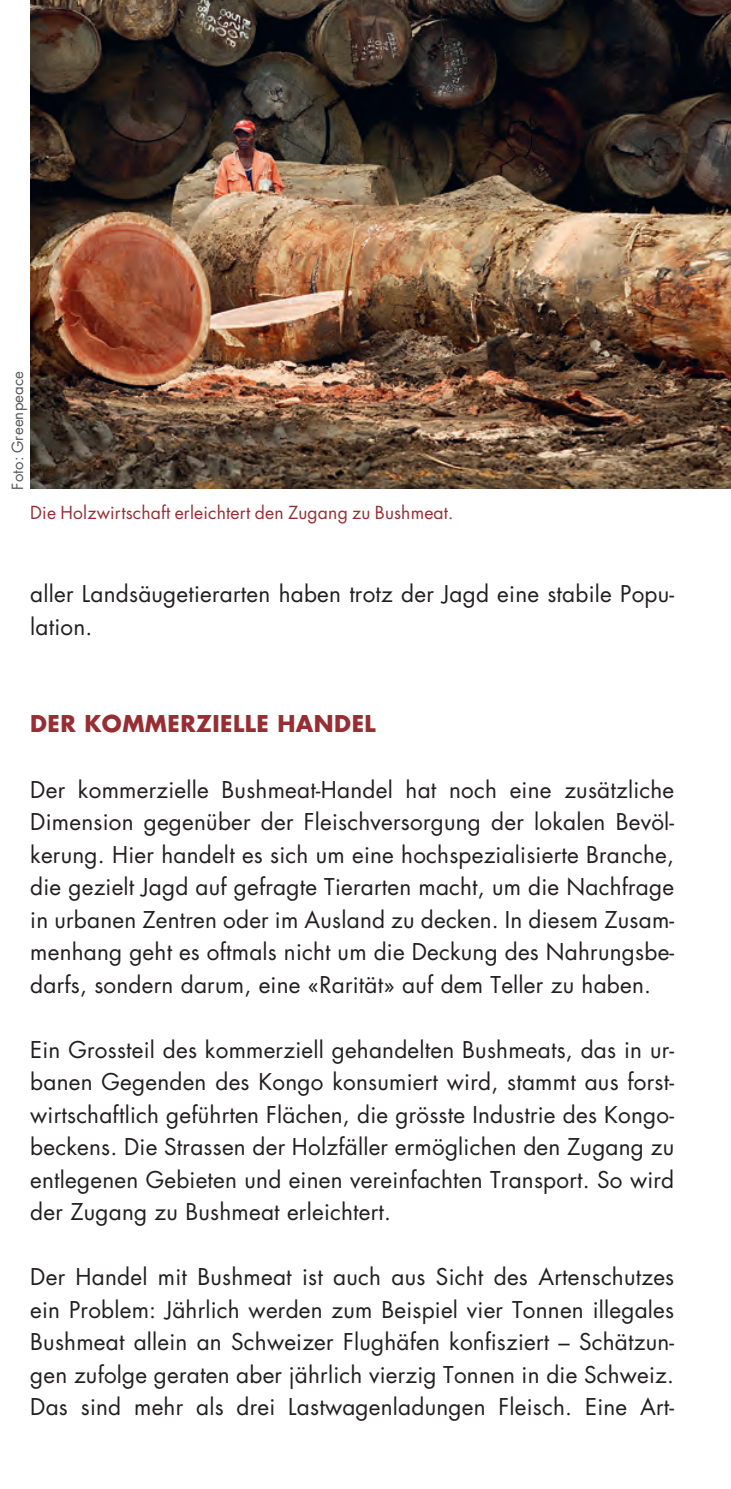
<style>
.page{position:relative;width:731px;height:1489px;background:#fff}
.page>*{position:absolute;margin:0;border:0;box-sizing:border-box;transform-origin:0 0}
.t1{font:22.5px/32.5px "Futura Std";letter-spacing:.01em;color:#231f20;text-align:justify}
.t2{font:700 22.5px "Futura Std";letter-spacing:.02em;color:#962e33}
.t3{font:17.5px "Futura Std";letter-spacing:.01em;color:#962e33}
.t4{font:15px "Futura Std";letter-spacing:.01em;color:#57585a}
</style>
<div class="page">
<img style="left:30px;top:0;width:700px;height:488px">
<p class="t4" style="left:8px;top:489px;width:120px;rotate:-90deg">Foto: Greenpeace</p>
<p class="t3" style="left:30px;top:501px;width:424px">Die Holzwirtschaft erleichtert den Zugang zu Bushmeat.</p>
<p class="t1" style="left:30px;top:578px;width:645px">aller Landsäugetierarten haben trotz der Jagd eine stabile Popu&shy;lation.</p>
<p class="t2" style="left:30px;top:708px;width:346px">DER KOMMERZIELLE HANDEL</p>
<p class="t1" style="left:30px;top:773px;width:645px">Der kommerzielle Bushmeat-Handel hat noch eine zusätzliche Dimension gegenüber der Fleischversorgung der lokalen Bevöl&shy;kerung. Hier handelt es sich um eine hochspezialisierte Branche, die gezielt Jagd auf gefragte Tierarten macht, um die Nachfrage in urbanen Zentren oder im Ausland zu decken. In diesem Zusam&shy;menhang geht es oftmals nicht um die Deckung des Nahrungsbe&shy;darfs, sondern darum, eine «Rarität» auf dem Teller zu haben.</p>
<p class="t1" style="left:30px;top:1033px;width:645px">Ein Grossteil des kommerziell gehandelten Bushmeats, das in ur&shy;banen Gegenden des Kongo konsumiert wird, stammt aus forst&shy;wirtschaftlich geführten Flächen, die grösste Industrie des Kongo&shy;beckens. Die Strassen der Holzfäller ermöglichen den Zugang zu entlegenen Gebieten und einen vereinfachten Transport. So wird der Zugang zu Bushmeat erleichtert.</p>
<p class="t1" style="left:30px;top:1260px;width:645px">Der Handel mit Bushmeat ist auch aus Sicht des Artenschutzes ein Problem: Jährlich werden zum Beispiel vier Tonnen illegales Bushmeat allein an Schweizer Flughäfen konfisziert – Schätzun&shy;gen zufolge geraten aber jährlich vierzig Tonnen in die Schweiz.<br>Das sind mehr als drei Lastwagenladungen Fleisch. Eine Art-</p>
</div>
